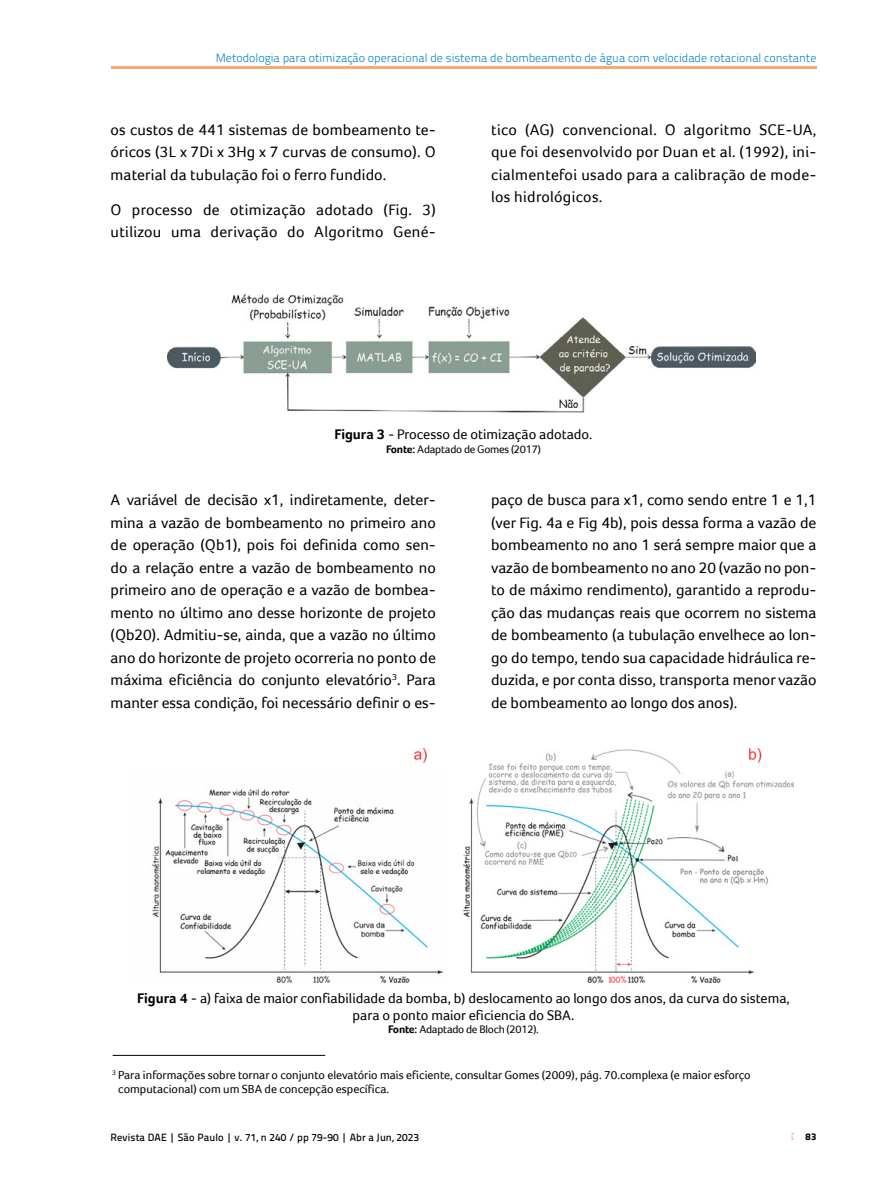
<style>
.page{position:relative;width:893px;height:1191px;background:#fff}
.page>*{position:absolute;margin:0;border:0;box-sizing:border-box;transform-origin:0 0}
.t1{font:15.75px/22.5px "Foco";letter-spacing:.01em;color:#000;text-align:justify}
.t2{font:14.25px/17.1px "Foco";color:#000;text-align:center}
.t3{font:12px/14.4px "Foco";color:#000}
.t4{font:300 12px "Titillium Text 22 L";color:#0083c6}
.t5{font:11.25px "Foco";letter-spacing:-.02em;color:#000}
.t6{font:500 10.5px "Titillium Text 22 L";letter-spacing:.01em;color:#000}
.t7{font:800 9.75px "Titillium Text 22 L";color:#000}
.s1{font-weight:700}
</style>
<div class="page">
<svg style="left:791px;top:1133px;width:2px;height:6px"></svg>
<img style="left:168px;top:295px;width:588px;height:118px">
<img style="left:151px;top:748px;width:642px;height:235px">
<hr style="left:113px;top:1055px;width:212px;height:1px;background:#000">
<hr style="left:111px;top:66px;width:705px;height:3px;background:#f9a773">
<p class="t4" style="left:216px;top:49px;width:602px">Metodologia para otimização operacional de sistema de bombeamento de água com velocidade rotacional constante</p>
<p class="t1" style="left:111px;top:118px;width:327px">os custos de 441 sistemas de bombeamento te&shy;óricos (3L x 7Di x 3Hg x 7 curvas de consumo). O material da tubulação foi o ferro fundido.</p>
<p class="t1" style="left:111px;top:198px;width:327px">O processo de otimização adotado (Fig. 3) utilizou uma derivação do Algoritmo Gené-</p>
<p class="t1" style="left:491px;top:118px;width:327px">tico (AG) convencional. O algoritmo SCE-UA, que foi desenvolvido por Duan et al. (1992), ini&shy;cialmentefoi usado para a calibração de mode&shy;los hidrológicos.</p>
<p class="t2" style="left:335px;top:426px;width:259px"><span class="s1">Figura 3</span> - Processo de otimização adotado.</p>
<p class="t5" style="left:386px;top:442px;width:156px"><span class="s1">Fonte:</span> Adaptado de Gomes (2017)</p>
<p class="t1" style="left:111px;top:488px;width:327px">A variável de decisão x1, indiretamente, deter&shy;mina a vazão de bombeamento no primeiro ano de operação (Qb1), pois foi definida como sen&shy;do a relação entre a vazão de bombeamento no primeiro ano de operação e a vazão de bombea&shy;mento no último ano desse horizonte de projeto (Qb20). Admitiu-se, ainda, que a vazão no último ano do horizonte de projeto ocorreria no ponto de máxima eficiência do conjunto elevatório<sup>3</sup>. Para manter essa condição, foi necessário definir o es-</p>
<p class="t1" style="left:491px;top:488px;width:327px">paço de busca para x1, como sendo entre 1 e 1,1 (ver Fig. 4a e Fig 4b), pois dessa forma a vazão de bombeamento no ano 1 será sempre maior que a vazão de bombeamento no ano 20 (vazão no pon&shy;to de máximo rendimento), garantido a reprodu&shy;ção das mudanças reais que ocorrem no sistema de bombeamento (a tubulação envelhece ao lon&shy;go do tempo, tendo sua capacidade hidráulica re&shy;duzida, e por conta disso, transporta menor vazão de bombeamento ao longo dos anos).</p>
<p class="t2" style="left:137px;top:989px;width:654px"><span class="s1">Figura 4</span> - a) faixa de maior confiabilidade da bomba, b) deslocamento ao longo dos anos, da curva do sistema, para o ponto maior eficiencia do SBA.</p>
<p class="t5" style="left:388px;top:1023px;width:152px"><span class="s1">Fonte:</span> Adaptado de Bloch (2012).</p>
<p class="t3" style="left:118px;top:1067px;width:634px;text-indent:-6px"><sup>3</sup> Para informações sobre tornar o conjunto elevatório mais eficiente, consultar Gomes (2009), pág. 70.complexa (e maior esforço computacional) com um SBA de concepção específica.</p>
<p class="t6" style="left:111px;top:1129px;width:310px">Revista DAE | São Paulo | v. 71, n 240 / pp 79-90 | Abr a Jun, 2023</p>
<p class="t7" style="left:805px;top:1129px;width:13px">83</p>
</div>
